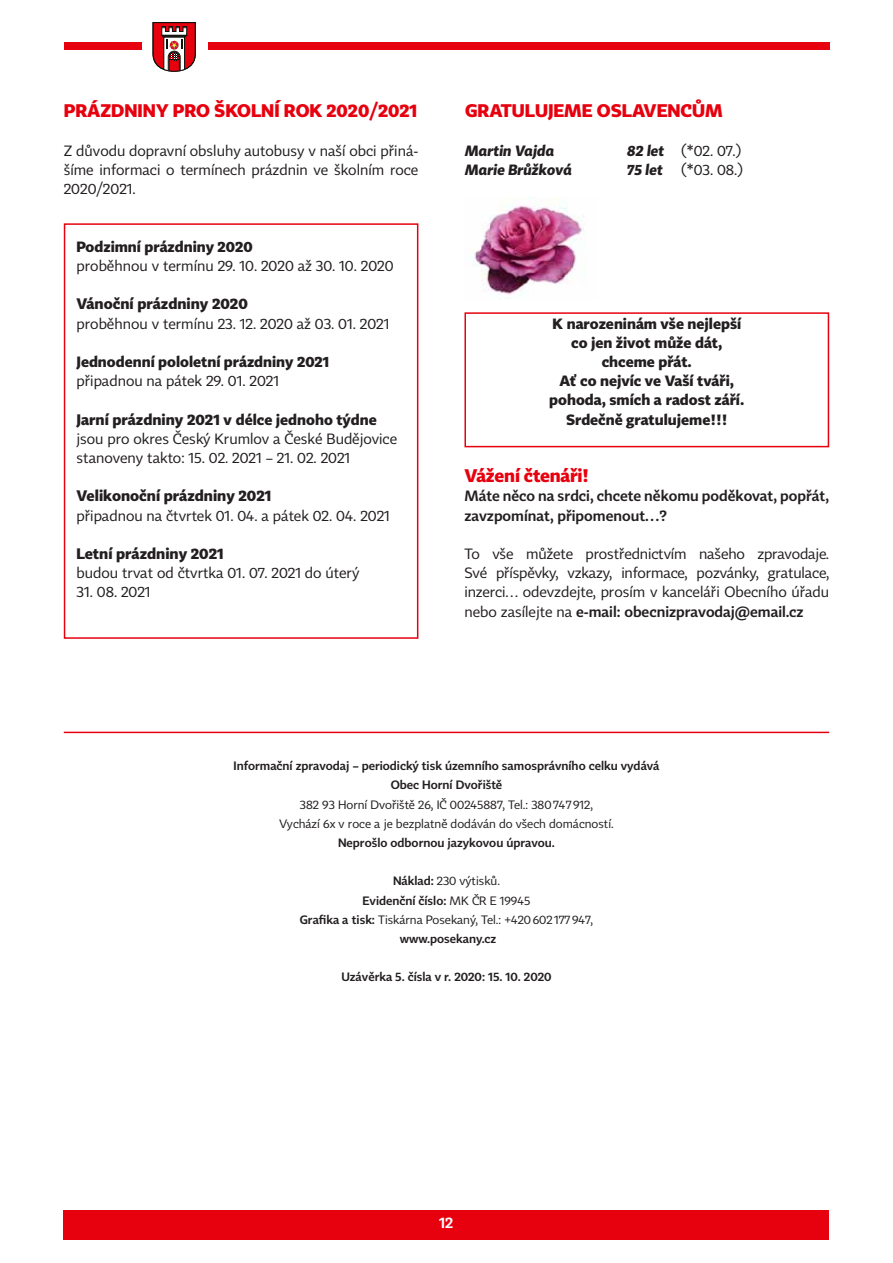
<style>
.page{position:relative;width:893px;height:1263px;background:#fff}
.page>*{position:absolute;margin:0;border:0;box-sizing:border-box;transform-origin:0 0}
.t1{font:700 18px "Tabac Sans";color:#e7000e}
.t2{font:700 15px "Tabac Sans";color:#231f20}
.t3{font:300 15px "Tabac Sans";color:#fff}
.t4{font:14.7px/19.2px "Tabac Sans";color:#231f20;text-align:justify}
.t5{font:700 14.7px/19.2px "Tabac Sans";color:#231f20;text-align:center}
.t6{font:300 14.7px/19.2px "Tabac Sans";color:#231f20}
.t7{font:italic 700 14.7px "Tabac Sans";color:#231f20}
.t8{font:12px/19.2px "Tabac Sans";color:#231f20;text-align:center}
.t9{font:300 12px/19.2px "Tabac Sans";color:#231f20;text-align:center}
.s1{font-size:14.7px}
.s2{font-weight:700;font-style:italic}
.s3{font-weight:300}
</style>
<div class="page">
<div style="left:64px;top:1210px;width:765px;height:29px;background:#e7000e"></div>
<div style="left:208px;top:42px;width:621px;height:8px;background:#e7000e"></div>
<div style="left:64px;top:42px;width:78px;height:8px;background:#e7000e"></div>
<svg style="left:153px;top:22px;width:43px;height:50px"></svg>
<img style="left:472px;top:197px;width:113px;height:102px">
<hr style="left:64px;top:732px;width:765px;height:1px;background:#e7000e">
<div style="left:64px;top:223px;width:354px;height:416px;border:2px solid #e7000e"></div>
<div style="left:464px;top:312px;width:365px;height:135px;border:2px solid #e7000e"></div>
<p class="t1" style="left:64px;top:100px;width:355px">PRÁZDNINY PRO ŠKOLNÍ ROK 2020/2021</p>
<p class="t4" style="left:64px;top:141px;width:356px">Z důvodu dopravní obsluhy autobusy v naší obci přiná&shy;šíme informaci o termínech prázdnin ve školním roce 2020/2021.</p>
<p class="t5" style="left:77px;top:237px;width:178px">Podzimní prázdniny 2020</p>
<p class="t4" style="left:77px;top:256px;width:319px">proběhnou v termínu 29. 10. 2020 až 30. 10. 2020</p>
<p class="t2" style="left:77px;top:295px;width:173px">Vánoční prázdniny 2020</p>
<p class="t4" style="left:77px;top:314px;width:314px">proběhnou v termínu 23. 12. 2020 až 03. 01. 2021</p>
<p class="t5" style="left:77px;top:352px;width:254px">Jednodenní pololetní prázdniny 2021</p>
<p class="t4" style="left:77px;top:371px;width:204px">připadnou na pátek 29. 01. 2021</p>
<p class="t2" style="left:77px;top:410px;width:302px">Jarní prázdniny 2021 <span class="s1">v délce jednoho týdne</span></p>
<p class="t4" style="left:77px;top:429px;width:322px">jsou pro okres Český Krumlov a České Budějovice stanoveny takto: 15. 02. 2021 – 21. 02. 2021</p>
<p class="t2" style="left:77px;top:487px;width:196px">Velikonoční prázdniny 2021</p>
<p class="t4" style="left:77px;top:506px;width:315px">připadnou na čtvrtek 01. 04. a pátek 02. 04. 2021</p>
<p class="t2" style="left:77px;top:544px;width:149px">Letní prázdniny 2021</p>
<p class="t4" style="left:77px;top:563px;width:284px">budou trvat od čtvrtka 01. 07. 2021 do úterý</p>
<p class="t4" style="left:77px;top:583px;width:76px">31. 08. 2021</p>
<p class="t1" style="left:465px;top:100px;width:259px">GRATULUJEME OSLAVENCŮM</p>
<p class="t7" style="left:465px;top:141px;width:91px">Martin Vajda</p>
<p class="t4" style="left:627px;top:141px;width:115px"><span class="s2">82 let</span> (*02. 07.)</p>
<p class="t7" style="left:465px;top:160px;width:108px">Marie Brůžková</p>
<p class="t4" style="left:627px;top:160px;width:117px"><span class="s2">75 let</span> (*03. 08.)</p>
<p class="t5" style="left:549px;top:314px;width:197px">K narozeninám vše nejlepší co jen život může dát, chceme přát.<br>Ať co nejvíc ve Vaší tváři, pohoda, smích a radost září.<br>Srdečně gratulujeme!!!</p>
<p class="t1" style="left:464px;top:464px;width:126px">Vážení čtenáři!</p>
<p class="t6" style="left:464px;top:487px;width:366px">Máte něco na srdci, chcete někomu poděkovat, popřát, zavzpomínat, připomenout…?</p>
<p class="t4" style="left:464px;top:544px;width:366px">To vše můžete prostřednictvím našeho zpravodaje.<br>Své příspěvky, vzkazy, informace, pozvánky, gratulace, inzerci… odevzdejte, prosím v kanceláři Obecního úřadu nebo zasílejte na <span class="s3">e-mail: obecnizpravodaj@email.cz</span></p>
<p class="t9" style="left:233px;top:756px;width:427px">Informační zpravodaj – periodický tisk územního samosprávního celku vydává<br>Obec Horní Dvořiště</p>
<p class="t8" style="left:279px;top:795px;width:336px">382 93 Horní Dvořiště 26, IČ 00245887, Tel.: 380747912,<br>Vychází 6x v roce a je bezplatně dodáván do všech domácností.</p>
<p class="t9" style="left:338px;top:833px;width:218px">Neprošlo odbornou jazykovou úpravou.</p>
<p class="t8" style="left:300px;top:872px;width:295px"><span class="s3">Náklad:</span> 230 výtisků.<br><span class="s3">Evidenční číslo:</span> MK ČR E 19945<br><span class="s3">Grafika a tisk:</span> Tiskárna Posekaný, Tel.: +420602177947, <span class="s3">www.posekany.cz</span></p>
<p class="t9" style="left:341px;top:967px;width:212px">Uzávěrka 5. čísla v r. 2020: 15. 10. 2020</p>
<p class="t3" style="left:439px;top:1213px;width:16px">12</p>
</div>
